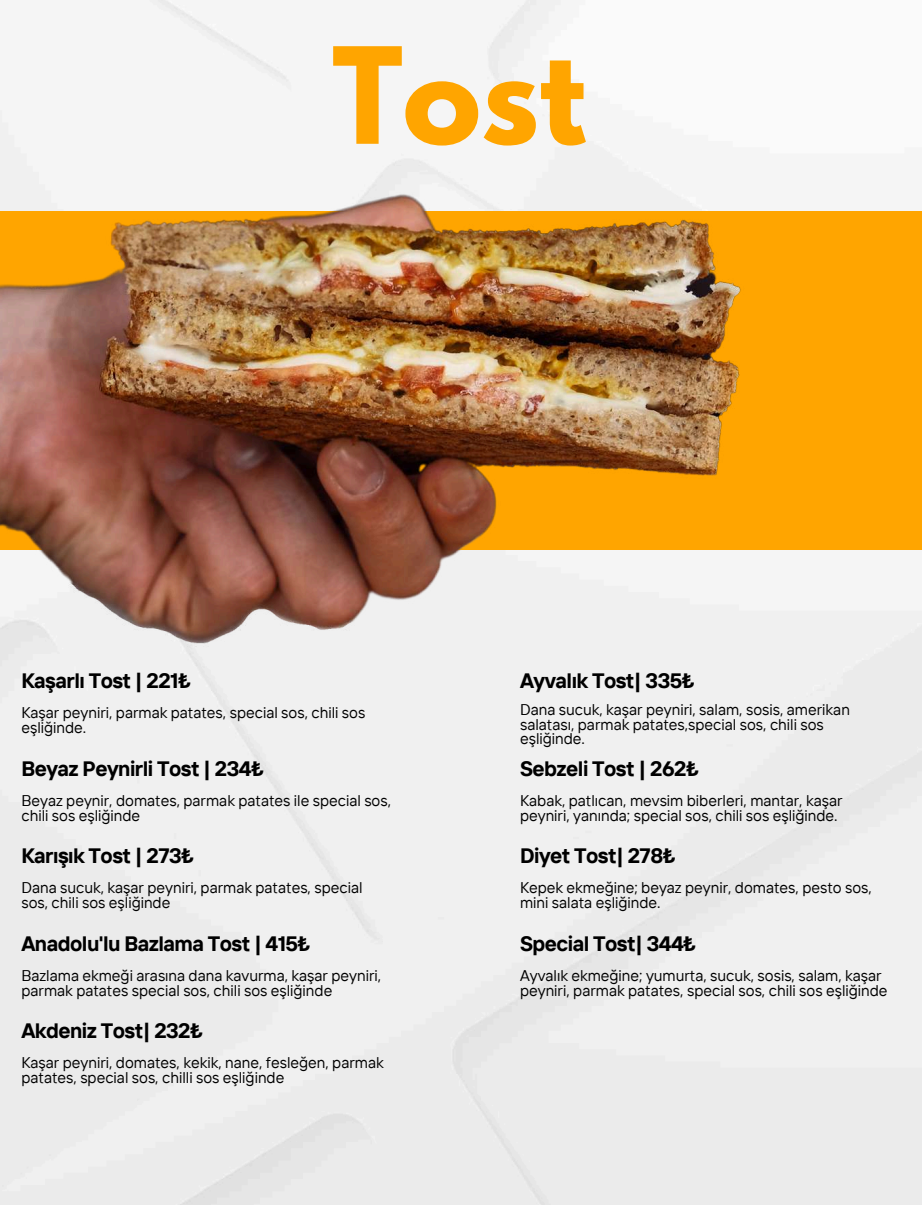
<style>
.page{position:relative;width:922px;height:1205px;background:#fff}
.page>*{position:absolute;margin:0;border:0;box-sizing:border-box;transform-origin:0 0}
.t1{font:700 118.25px "League Spartan";color:#ffa500}
.t2{font:700 20.88px "TT Interphases";letter-spacing:-.025em;color:#000}
.t3{font:15.5px/14.9px "TT Interphases";color:#000}
</style>
<div class="page">
<img style="left:0;top:0;width:922px;height:1205px">
<div style="left:0;top:211px;width:921px;height:338px;background:#ffa500"></div>
<img style="left:0;top:174px;width:879px;height:476px">
<h1 class="t1" style="left:332px;top:37px;width:255px">Tost</h1>
<h2 class="t2" style="left:21px;top:667px;width:171px">Kaşarlı Tost | 221₺</h2>
<p class="t3" style="left:21px;top:705px;width:345px">Kaşar peyniri, parmak patates, special sos, chili sos eşliğinde.</p>
<h2 class="t2" style="left:21px;top:755px;width:244px">Beyaz Peynirli Tost | 234₺</h2>
<p class="t3" style="left:21px;top:792px;width:371px">Beyaz peynir, domates, parmak patates ile special sos, chili sos eşliğinde</p>
<h2 class="t2" style="left:21px;top:842px;width:174px">Karışık Tost | 273₺</h2>
<p class="t3" style="left:21px;top:880px;width:342px">Dana sucuk, kaşar peyniri, parmak patates, special sos, chili sos eşliğinde</p>
<h2 class="t2" style="left:21px;top:930px;width:290px">Anadolu'lu Bazlama Tost | 415₺</h2>
<p class="t3" style="left:21px;top:967px;width:361px">Bazlama ekmeği arasına dana kavurma, kaşar peyniri, parmak patates special sos, chili sos eşliğinde</p>
<h2 class="t2" style="left:21px;top:1017px;width:183px">Akdeniz Tost| 232₺</h2>
<p class="t3" style="left:21px;top:1055px;width:364px">Kaşar peyniri, domates, kekik, nane, fesleğen, parmak patates, special sos, chilli sos eşliğinde</p>
<h2 class="t2" style="left:520px;top:667px;width:176px">Ayvalık Tost| 335₺</h2>
<p class="t3" style="left:520px;top:701px;width:331px">Dana sucuk, kaşar peyniri, salam, sosis, amerikan salatası, parmak patates,special sos, chili sos eşliğinde.</p>
<h2 class="t2" style="left:520px;top:755px;width:180px">Sebzeli Tost | 262₺</h2>
<p class="t3" style="left:520px;top:792px;width:324px">Kabak, patlıcan, mevsim biberleri, mantar, kaşar peyniri, yanında; special sos, chili sos eşliğinde.</p>
<h2 class="t2" style="left:520px;top:842px;width:157px">Diyet Tost| 278₺</h2>
<p class="t3" style="left:520px;top:880px;width:353px">Kepek ekmeğine; beyaz peynir, domates, pesto sos, mini salata eşliğinde.</p>
<h2 class="t2" style="left:520px;top:930px;width:177px">Special Tost| 344₺</h2>
<p class="t3" style="left:520px;top:967px;width:369px">Ayvalık ekmeğine; yumurta, sucuk, sosis, salam, kaşar peyniri, parmak patates, special sos, chili sos eşliğinde</p>
</div>
